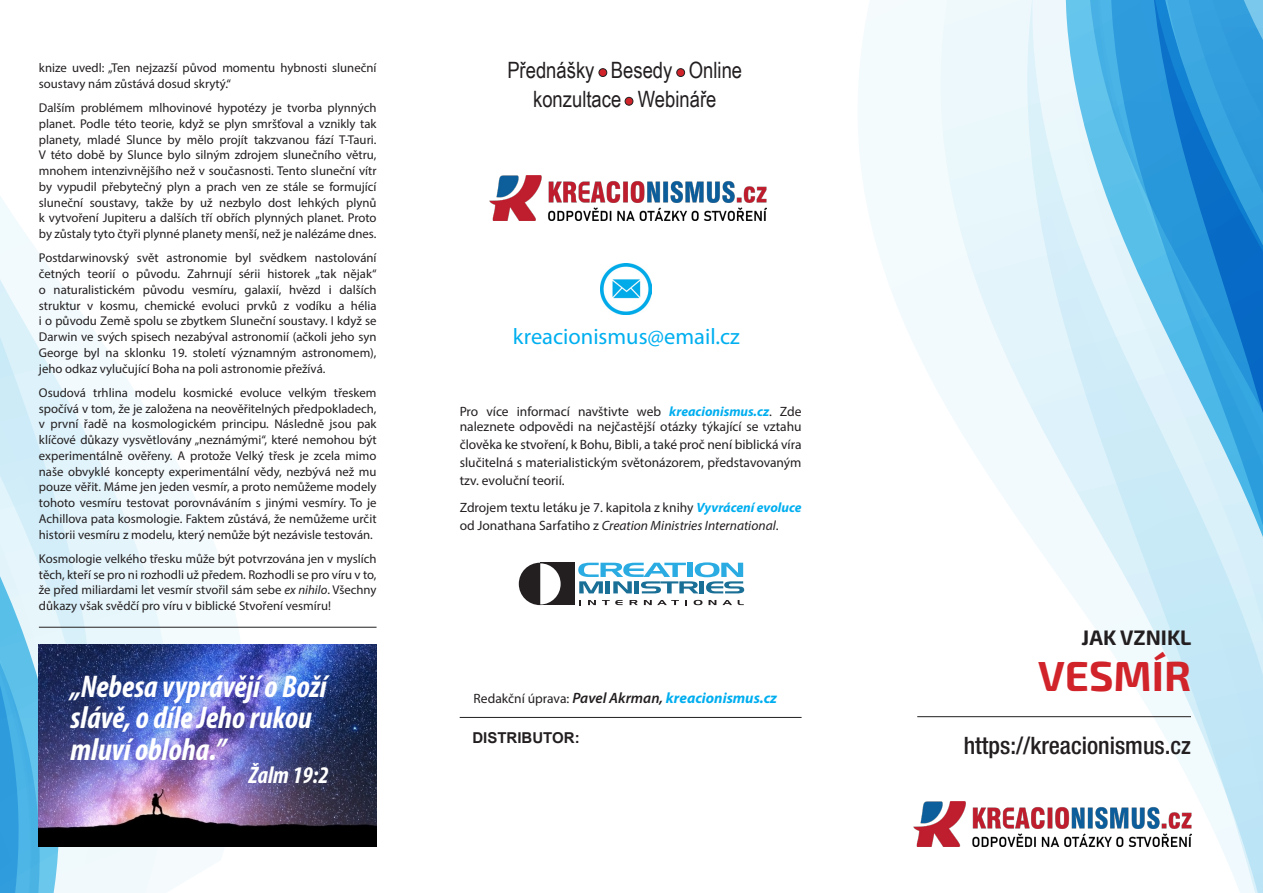
<style>
.page{position:relative;width:1263px;height:893px;background:#fff}
.page>*{position:absolute;margin:0;border:0;box-sizing:border-box;transform-origin:0 0}
.Technical_Box{font:700 42px "Exo 2";color:#d1232a}
.Technical_Box-2{font:italic 700 condensed 31.5px/31.5px "Myriad Pro";color:#fff}
.Technical_Box-3{font:500 condensed 24px "Helvetica Neue LT Std";color:#231f20}
.Technical_Box-4{font:italic 700 condensed 24px "Myriad Pro";color:#fff}
.Technical_Box-5{font:22.5px/28.5px "Arial Narrow";color:#231f20;text-align:center}
.t1{font:22.5px "Myriad Pro";color:#00afef}
.Technical_Box-6{font:700 21px "Exo 2";color:#231f20}
.t2{font:italic 700 15px "Myriad Pro";color:#00aeef}
.t3{font:700 15px "Arial";color:#231f20}
.Body_Text_Body_Text{font:13.5px/18px "Myriad Pro";color:#231f20}
.Technical_Box-7{font:12.75px/15.8px "Myriad Pro";color:#231f20;text-align:justify}
.s1{font-style:italic}
.s2{font-weight:700;font-style:italic;color:#00aeef}
.s3{font-weight:400;font-style:normal;font-size:13.5px;color:#231f20}
.s4{font-weight:600;color:#231f20}
</style>
<div class="page">
<svg style="left:0;top:196px;width:246px;height:651px"></svg>
<svg style="left:0;top:259px;width:171px;height:634px"></svg>
<svg style="left:0;top:307px;width:93px;height:337px"></svg>
<svg style="left:0;top:517px;width:60px;height:376px;background:#84c9eb"></svg>
<svg style="left:858px;top:0;width:82px;height:847px"></svg>
<svg style="left:940px;top:0;width:87px;height:847px"></svg>
<svg style="left:1027px;top:0;width:236px;height:893px"></svg>
<svg style="left:1065px;top:0;width:198px;height:672px"></svg>
<svg style="left:1111px;top:0;width:152px;height:564px;background:#83c6eb"></svg>
<svg style="left:1164px;top:0;width:99px;height:269px;background:#2691d7"></svg>
<svg style="left:578px;top:562px;width:166px;height:31px"></svg>
<svg style="left:588px;top:600px;width:8px;height:5px"></svg>
<svg style="left:602px;top:600px;width:21px;height:5px"></svg>
<svg style="left:630px;top:600px;width:8px;height:5px"></svg>
<svg style="left:644px;top:600px;width:35px;height:5px"></svg>
<svg style="left:694px;top:600px;width:8px;height:5px"></svg>
<svg style="left:708px;top:600px;width:8px;height:5px"></svg>
<svg style="left:722px;top:600px;width:10px;height:5px"></svg>
<svg style="left:738px;top:600px;width:6px;height:5px"></svg>
<div style="left:540px;top:563px;width:34px;height:42px;background:#231f20"></div>
<div style="left:519px;top:563px;width:42px;height:42px;background:#231f20;border-radius:50%"></div>
<svg style="left:540px;top:563px;width:21px;height:41px"></svg>
<hr style="left:460px;top:717px;width:341px;height:1px;background:#231f20">
<div style="left:599px;top:69px;width:8px;height:7px;background:#d1232a;border-radius:50%"></div>
<div style="left:599px;top:68px;width:8px;height:9px;border:1px solid #231f20;border-radius:50%"></div>
<div style="left:677px;top:69px;width:8px;height:7px;background:#d1232a;border-radius:50%"></div>
<div style="left:676px;top:68px;width:9px;height:9px;border:1px solid #231f20;border-radius:50%"></div>
<div style="left:625px;top:97px;width:8px;height:8px;background:#d1232a;border-radius:50%"></div>
<div style="left:625px;top:97px;width:8px;height:8px;border:1px solid #231f20;border-radius:50%"></div>
<img style="left:914px;top:801px;width:277px;height:45px">
<img style="left:489px;top:176px;width:277px;height:44px">
<img style="left:601px;top:264px;width:51px;height:51px">
<img style="left:39px;top:644px;width:338px;height:202px">
<hr style="left:39px;top:627px;width:338px;height:1px;background:#231f20">
<hr style="left:917px;top:716px;width:274px;height:1px;background:#231f20">
<p class="Technical_Box-7" style="left:39px;top:60px;width:339px">knize uvedl: „Ten nejzazší původ momentu hybnosti sluneční soustavy nám zůstává dosud skrytý.“</p>
<p class="Technical_Box-7" style="left:39px;top:100px;width:339px">Dalším problémem mlhovinové hypotézy je tvorba plynných planet. Podle této teorie, když se plyn smršťoval a vznikly tak planety, mladé Slunce by mělo projít takzvanou fází T-Tauri.<br>V této době by Slunce bylo silným zdrojem slunečního větru, mnohem intenzivnějšího než v současnosti. Tento sluneční vítr by vypudil přebytečný plyn a prach ven ze stále se formující sluneční soustavy, takže by už nezbylo dost lehkých plynů k vytvoření Jupiteru a dalších tří obřích plynných planet. Proto by zůstaly tyto čtyři plynné planety menší, než je nalézáme dnes.</p>
<p class="Technical_Box-7" style="left:39px;top:250px;width:339px">Postdarwinovský svět astronomie byl svědkem nastolování četných teorií o původu. Zahrnují sérii historek „tak nějak“ o naturalistickém původu vesmíru, galaxií, hvězd i dalších struktur v kosmu, chemické evoluci prvků z vodíku a hélia i o původu Země spolu se zbytkem Sluneční soustavy. I když se Darwin ve svých spisech nezabýval astronomií (ačkoli jeho syn George byl na sklonku 19. století významným astronomem), jeho odkaz vylučující Boha na poli astronomie přežívá.</p>
<p class="Technical_Box-7" style="left:39px;top:384px;width:339px">Osudová trhlina modelu kosmické evoluce velkým třeskem spočívá v tom, že je založena na neověřitelných předpokladech, v první řadě na kosmologickém principu. Následně jsou pak klíčové důkazy vysvětlovány „neznámými“, které nemohou být experimentálně ověřeny. A protože Velký třesk je zcela mimo naše obvyklé koncepty experimentální vědy, nezbývá než mu pouze věřit. Máme jen jeden vesmír, a proto nemůžeme modely tohoto vesmíru testovat porovnáváním s jinými vesmíry. To je Achillova pata kosmologie. Faktem zůstává, že nemůžeme určit historii vesmíru z modelu, který nemůže být nezávisle testován.</p>
<p class="Technical_Box-7" style="left:39px;top:550px;width:339px">Kosmologie velkého třesku může být potvrzována jen v myslích těch, kteří se pro ni rozhodli už předem. Rozhodli se pro víru v to, že před miliardami let vesmír stvořil sám sebe <span class="s1">ex nihilo</span>. Všechny důkazy však svědčí pro víru v biblické Stvoření vesmíru!</p>
<p class="Technical_Box-2" style="left:71px;top:670px;width:258px">„Nebesa vyprávějí o Boží slávě, o díle Jeho rukou mluví obloha.”</p>
<p class="Technical_Box-4" style="left:249px;top:760px;width:81px">Žalm 19:2</p>
<p class="Technical_Box-5" style="left:507px;top:55px;width:236px">Přednášky - Besedy - Online konzultace - Webináře</p>
<p class="t1" style="left:513px;top:322px;width:228px">kreacionismus@email.cz</p>
<p class="Body_Text_Body_Text" style="left:460px;top:404px;width:343px;line-height:15px">Pro více informací navštivte web <span class="s2">kreacionismus.cz</span>. Zde naleznete odpovědi na nejčastější otázky týkající se vztahu</p>
<p class="Body_Text_Body_Text" style="left:460px;top:435px;width:343px;text-align:justify">člověka ke stvoření, k Bohu, Bibli, a také proč není biblická víra slučitelná s materialistickým světonázorem, představovaným tzv. evoluční teorií.</p>
<p class="Body_Text_Body_Text" style="left:460px;top:498px;width:343px">Zdrojem textu letáku je 7. kapitola z knihy <span class="s2">Vyvrácení evoluce </span>od Jonathana Sarfatiho z <span class="s1">Creation Ministries International</span>.</p>
<p class="t2" style="left:474px;top:688px;width:305px"><span class="s3">Redakční úprava:</span> <span class="s4">Pavel Akrman,</span> kreacionismus.cz</p>
<p class="t3" style="left:472px;top:727px;width:109px">DISTRIBUTOR:</p>
<p class="Technical_Box-6" style="left:1081px;top:625px;width:111px">JAK VZNIKL</p>
<p class="Technical_Box" style="left:1038px;top:651px;width:154px">VESMÍR</p>
<p class="Technical_Box-3" style="left:964px;top:731px;width:229px">https://kreacionismus.cz</p>
</div>
